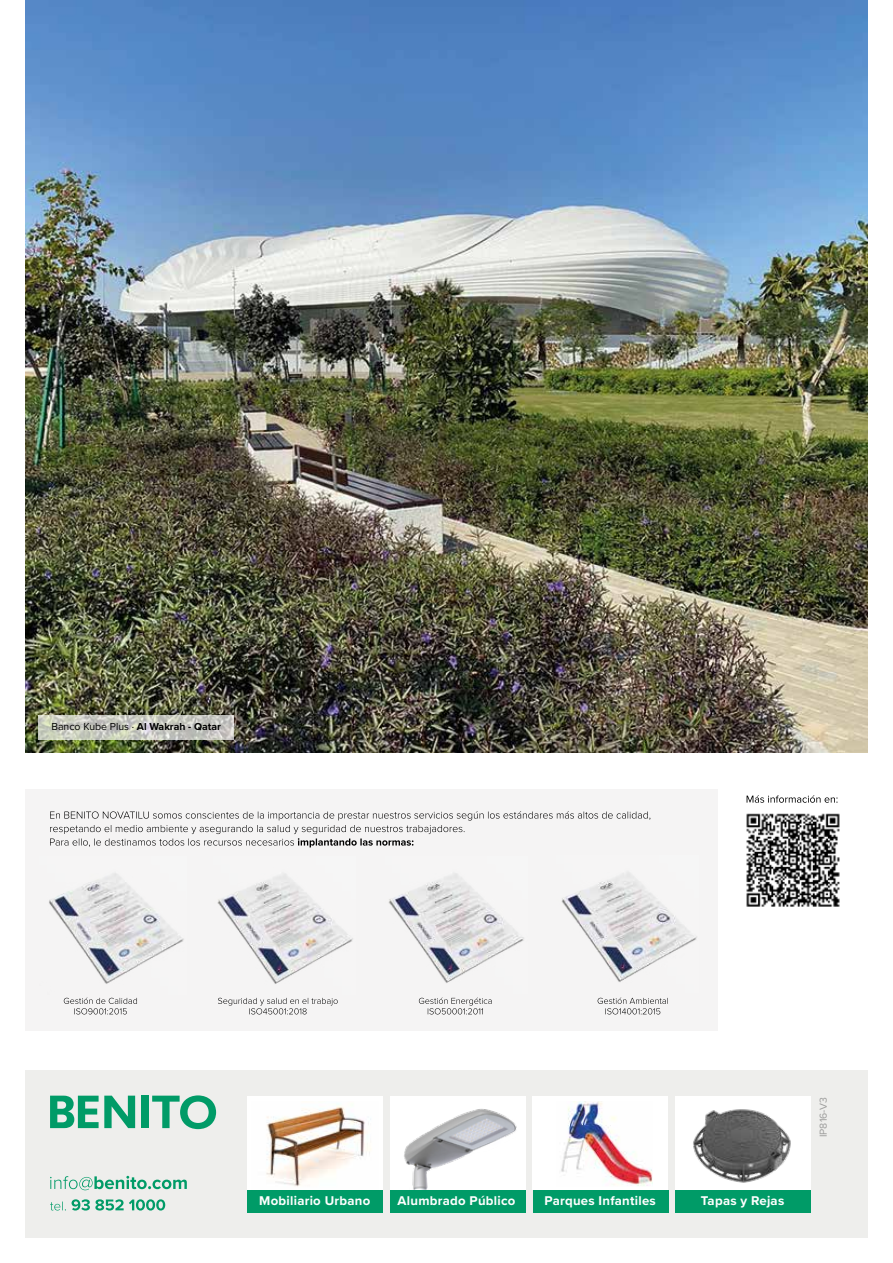
<style>
.page{position:relative;width:893px;height:1263px;background:#fff}
.page>*{position:absolute;margin:0;border:0;box-sizing:border-box;transform-origin:0 0}
.t1{font:700 13.2px "Proxima Nova";letter-spacing:.02em;color:#fff}
.t2{font:10.5px "Proxima Nova";color:#000}
.t3{font:10.5px "Proxima Nova";color:#9d9d9c}
.s1{font-weight:700}
</style>
<div class="page">
<img style="left:25px;top:0;width:843px;height:752px">
<div style="left:25px;top:789px;width:693px;height:241px;background:#f5f4f4"></div>
<img style="left:49px;top:873px;width:135px;height:111px">
<svg style="left:50px;top:811px;width:600px;height:36px"></svg>
<svg style="left:64px;top:997px;width:73px;height:17px"></svg>
<svg style="left:218px;top:998px;width:120px;height:16px"></svg>
<svg style="left:419px;top:997px;width:73px;height:17px"></svg>
<svg style="left:598px;top:997px;width:70px;height:17px"></svg>
<img style="left:217px;top:874px;width:136px;height:110px">
<img style="left:388px;top:873px;width:136px;height:110px">
<img style="left:561px;top:872px;width:136px;height:110px">
<img style="left:746px;top:813px;width:94px;height:94px">
<svg style="left:747px;top:795px;width:90px;height:8px"></svg>
<svg style="left:38px;top:715px;width:196px;height:24px;background:#c9cac2"></svg>
<div style="left:25px;top:1070px;width:843px;height:167px;background:#eeeeec"></div>
<svg style="left:50px;top:1096px;width:85px;height:32px"></svg>
<div style="left:141px;top:1096px;width:7px;height:32px;background:#009b67"></div>
<svg style="left:152px;top:1095px;width:64px;height:34px"></svg>
<svg style="left:50px;top:1176px;width:137px;height:14px"></svg>
<div style="left:247px;top:1096px;width:135px;height:117px;background:#fff"></div>
<img style="left:390px;top:1096px;width:135px;height:94px">
<div style="left:533px;top:1096px;width:135px;height:94px;background:#fff"></div>
<div style="left:676px;top:1096px;width:135px;height:94px;background:#fff"></div>
<div style="left:247px;top:1190px;width:136px;height:23px;background:#009b67"></div>
<div style="left:390px;top:1190px;width:135px;height:22px;background:#009b67"></div>
<div style="left:533px;top:1190px;width:135px;height:23px;background:#009b67"></div>
<div style="left:676px;top:1190px;width:135px;height:23px;background:#009b67"></div>
<svg style="left:50px;top:1199px;width:115px;height:11px"></svg>
<img style="left:693px;top:1109px;width:98px;height:74px">
<img style="left:561px;top:1101px;width:91px;height:85px">
<img style="left:266px;top:1103px;width:105px;height:84px">
<p class="t2" style="left:51px;top:719px;width:171px">Banco Kube Plus · <span class="s1">Al Wakrah - Qatar</span></p>
<p class="t1" style="left:259px;top:1191px;width:113px">Mobiliario Urbano</p>
<p class="t1" style="left:398px;top:1191px;width:119px">Alumbrado Público</p>
<p class="t1" style="left:544px;top:1191px;width:113px">Parques Infantiles</p>
<p class="t1" style="left:701px;top:1191px;width:85px">Tapas y Rejas</p>
<p class="t3" style="left:815px;top:1137px;width:41px;rotate:-90deg">IP816-V3</p>
</div>
